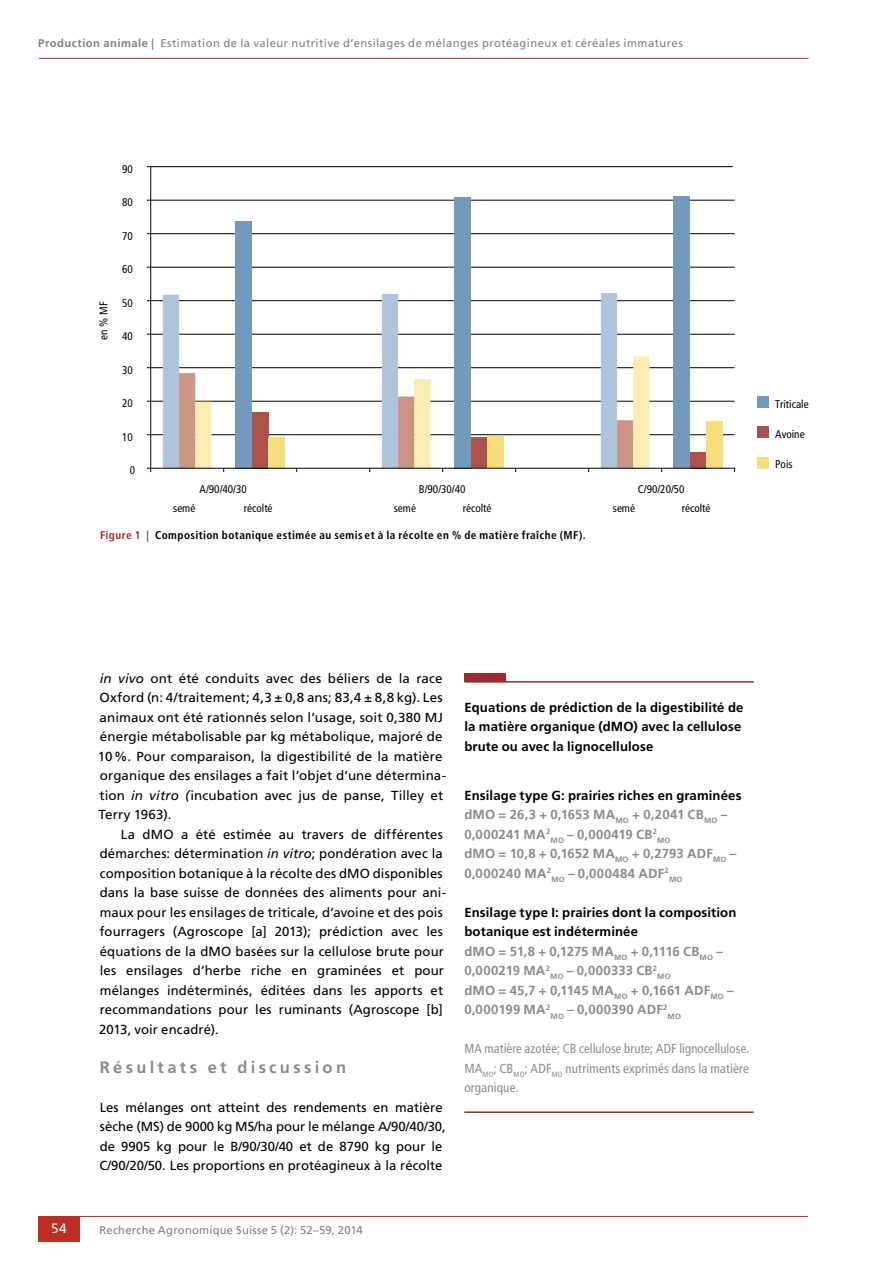
<style>
.page{position:relative;width:893px;height:1263px;background:#fff}
.page>*{position:absolute;margin:0;border:0;box-sizing:border-box;transform-origin:0 0}
.t1{font:700 16.5px "Frutiger LT Std";letter-spacing:.2em;color:#8b8b8b}
.t2{font:13.5px "Frutiger LT Std";color:#fff}
.t3{font:13.2px/19.5px "Frutiger LT Std";letter-spacing:.01em;color:#000}
.t4{font:700 13.2px/19.5px "Frutiger LT Std";letter-spacing:.01em;color:#000}
.t5{font:700 13.2px/19.5px "Frutiger LT Std";letter-spacing:.015em;color:#8b8b8b}
.t6{font:condensed 13.2px/19.5px "Frutiger LT Std";letter-spacing:.01em;color:#8b8b8b;text-align:justify}
.t7{font:11.25px "Frutiger LT Std";letter-spacing:.035em;color:#808080}
.t8{font:700 condensed 11.25px "Frutiger LT Std";letter-spacing:.04em;color:#000}
.t9{font:condensed 11.1px "Frutiger LT Std";color:#000}
.t10{font:700 7.65px "Frutiger LT Std";letter-spacing:.03em;color:#8b8b8b}
.s1{font-weight:700}
.s2{color:#9a2b2f}
.s3{font-style:italic}
.s4{color:#000}
.s5{color:#8b8b8b}
</style>
<div class="page">
<hr style="left:39px;top:58px;width:769px;height:1px;background:#bd2d21">
<hr style="left:38px;top:1216px;width:770px;height:1px;background:#bd2d21">
<div style="left:38px;top:1216px;width:42px;height:26px;background:#bd2d21"></div>
<hr style="left:151px;top:434px;width:584px;height:1px;background:#000">
<hr style="left:151px;top:401px;width:584px;height:1px;background:#000">
<hr style="left:151px;top:367px;width:584px;height:1px;background:#000">
<hr style="left:151px;top:334px;width:584px;height:1px;background:#000">
<hr style="left:151px;top:300px;width:584px;height:1px;background:#000">
<hr style="left:151px;top:267px;width:584px;height:1px;background:#000">
<hr style="left:151px;top:233px;width:584px;height:1px;background:#000">
<hr style="left:151px;top:200px;width:584px;height:1px;background:#000">
<hr style="left:151px;top:166px;width:582px;height:1px;background:#000">
<div style="left:236px;top:221px;width:16px;height:247px;background:#739abd"></div>
<div style="left:455px;top:197px;width:16px;height:271px;background:#739abd"></div>
<div style="left:674px;top:196px;width:16px;height:272px;background:#739abd"></div>
<svg style="left:163px;top:293px;width:454px;height:175px"></svg>
<div style="left:690px;top:452px;width:16px;height:16px;background:#ab534a"></div>
<div style="left:706px;top:421px;width:16px;height:47px;background:#f8dd7d"></div>
<svg style="left:195px;top:356px;width:454px;height:112px"></svg>
<hr style="left:150px;top:167px;width:1px;height:301px;background:#000">
<hr style="left:151px;top:468px;width:584px;height:1px;background:#000">
<svg style="left:179px;top:373px;width:454px;height:99px"></svg>
<div style="left:757px;top:397px;width:11px;height:11px;background:#739abd"></div>
<div style="left:757px;top:427px;width:11px;height:11px;background:#ab534a"></div>
<div style="left:757px;top:457px;width:11px;height:11px;background:#f8dd7d"></div>
<hr style="left:464px;top:1111px;width:289px;height:2px;background:#9a2b2f">
<hr style="left:465px;top:681px;width:289px;height:2px;background:#9a2b2f">
<div style="left:465px;top:673px;width:41px;height:9px;background:#9a2b2f"></div>
<p class="t7" style="left:38px;top:36px;width:646px"><span class="s1">Production animale |</span> Estimation de la valeur nutritive d’ensilages de mélanges protéagineux et céréales immatures</p>
<p class="t9" style="left:122px;top:163px;width:12px">90</p>
<p class="t9" style="left:122px;top:196px;width:12px">80</p>
<p class="t9" style="left:122px;top:230px;width:12px">70</p>
<p class="t9" style="left:97px;top:340px;width:40px;rotate:-90deg">en % MF</p>
<p class="t9" style="left:122px;top:263px;width:12px">60</p>
<p class="t9" style="left:122px;top:297px;width:12px">50</p>
<p class="t9" style="left:122px;top:330px;width:12px">40</p>
<p class="t9" style="left:122px;top:364px;width:12px">30</p>
<p class="t9" style="left:122px;top:397px;width:12px">20</p>
<p class="t9" style="left:122px;top:431px;width:12px">10</p>
<p class="t9" style="left:130px;top:464px;width:7px">0</p>
<p class="t9" style="left:200px;top:483px;width:49px">A/90/40/30</p>
<p class="t9" style="left:173px;top:501px;width:24px">semé</p>
<p class="t9" style="left:244px;top:501px;width:30px">récolté</p>
<p class="t9" style="left:419px;top:483px;width:48px">B/90/30/40</p>
<p class="t9" style="left:394px;top:501px;width:24px">semé</p>
<p class="t9" style="left:463px;top:501px;width:30px">récolté</p>
<p class="t8" style="left:100px;top:528px;width:487px"><span class="s2">Figure 1 |</span> Composition botanique estimée au semis et à la récolte en % de matière fraîche (MF).</p>
<p class="t9" style="left:638px;top:483px;width:48px">C/90/20/50</p>
<p class="t9" style="left:613px;top:501px;width:24px">semé</p>
<p class="t9" style="left:682px;top:501px;width:30px">récolté</p>
<p class="t9" style="left:775px;top:397px;width:35px">Triticale</p>
<p class="t9" style="left:775px;top:427px;width:31px">Avoine</p>
<p class="t9" style="left:775px;top:457px;width:19px">Pois</p>
<p class="t3" style="left:98px;top:668px;width:350px"><span class="s3">in vivo</span> ont été conduits avec des béliers de la race Oxford (n: 4/traitement; 4,3 ± 0,8 ans; 83,4 ± 8,8 kg). Les animaux ont été rationnés selon l’usage, soit 0,380 MJ énergie métabolisable par kg métabolique, majoré de 10%. Pour comparaison, la digestibilité de la matière organique des ensilages a fait l’objet d’une détermina&shy;tion <span class="s3">in vitro (</span>incubation avec jus de panse, Tilley et Terry 1963).</p>
<p class="t3" style="left:99px;top:824px;width:348px;text-indent:22px">La dMO a été estimée au travers de différentes démarches: détermination <span class="s3">in vitro</span>; pondération avec la composition botanique à la récolte des dMO disponibles dans la base suisse de données des aliments pour ani&shy;maux pour les ensilages de triticale, d’avoine et des pois fourragers (Agroscope [a] 2013); prédiction avec les équations de la dMO basées sur la cellulose brute pour les ensilages d’herbe riche en graminées et pour mélanges indéterminés, éditées dans les apports et recommandations pour les ruminants (Agroscope [b] 2013, voir encadré).</p>
<p class="t1" style="left:100px;top:1057px;width:248px">Résultats et discussion</p>
<p class="t3" style="left:100px;top:1097px;width:348px">Les mélanges ont atteint des rendements en matière sèche (MS) de 9000 kg MS/ha pour le mélange A/90/40/30, de 9905 kg pour le B/90/30/40 et de 8790 kg pour le C/90/20/50. Les proportions en protéagineux à la récolte</p>
<p class="t4" style="left:464px;top:698px;width:281px">Equations de prédiction de la digestibilité de la matière organique (dMO) avec la cellulose brute ou avec la lignocellulose</p>
<p class="t5" style="left:464px;top:785px;width:279px"><span class="s4">Ensilage type G: prairies riches en graminées </span>dMO = 26,3 + 0,1653 MA<sub>MO</sub> + 0,2041 CB<sub>MO</sub> –<br>0,000241 MA<sup>2</sup><sub>MO</sub> – 0,000419 CB<sup>2</sup></p>
<p class="t10" style="left:657px;top:836px;width:15px">MO</p>
<p class="t5" style="left:464px;top:844px;width:273px">dMO = 10,8 + 0,1652 MA<sub>MO</sub> + 0,2793 ADF<sub>MO</sub> –<br>0,000240 MA<sup>2</sup><sub>MO</sub> – 0,000484 ADF<sup>2</sup></p>
<p class="t10" style="left:669px;top:875px;width:15px">MO</p>
<p class="t4" style="left:464px;top:902px;width:274px">Ensilage type I: prairies dont la composition botanique est indéterminée<br><span class="s5">dMO = 51,8 + 0,1275 MA</span><sub>MO</sub> <span class="s5">+ 0,1116 CB</span><sub>MO</sub> <span class="s5">– 0,000219 MA</span><sup>2</sup><sub>MO</sub> <span class="s5">– 0,000333 CB</span><sup>2</sup></p>
<p class="t10" style="left:657px;top:972px;width:15px">MO</p>
<p class="t5" style="left:464px;top:980px;width:271px">dMO = 45,7 + 0,1145 MA<sub>MO</sub> + 0,1661 ADF<sub>MO</sub> –<br>0,000199 MA<sup>2</sup><sub>MO</sub> – 0,000390 ADF<sup>2</sup></p>
<p class="t10" style="left:668px;top:1011px;width:15px">MO</p>
<p class="t6" style="left:464px;top:1039px;width:287px">MA matière azotée; CB cellulose brute; ADF lignocellulose.<br>MA<sub>MO</sub>; CB<sub>MO</sub>; ADF<sub>MO</sub> nutriments exprimés dans la matière organique.</p>
<p class="t2" style="left:51px;top:1221px;width:17px">54</p>
<p class="t7" style="left:99px;top:1223px;width:265px">Recherche Agronomique Suisse 5 (2): 52–59, 2014</p>
</div>
